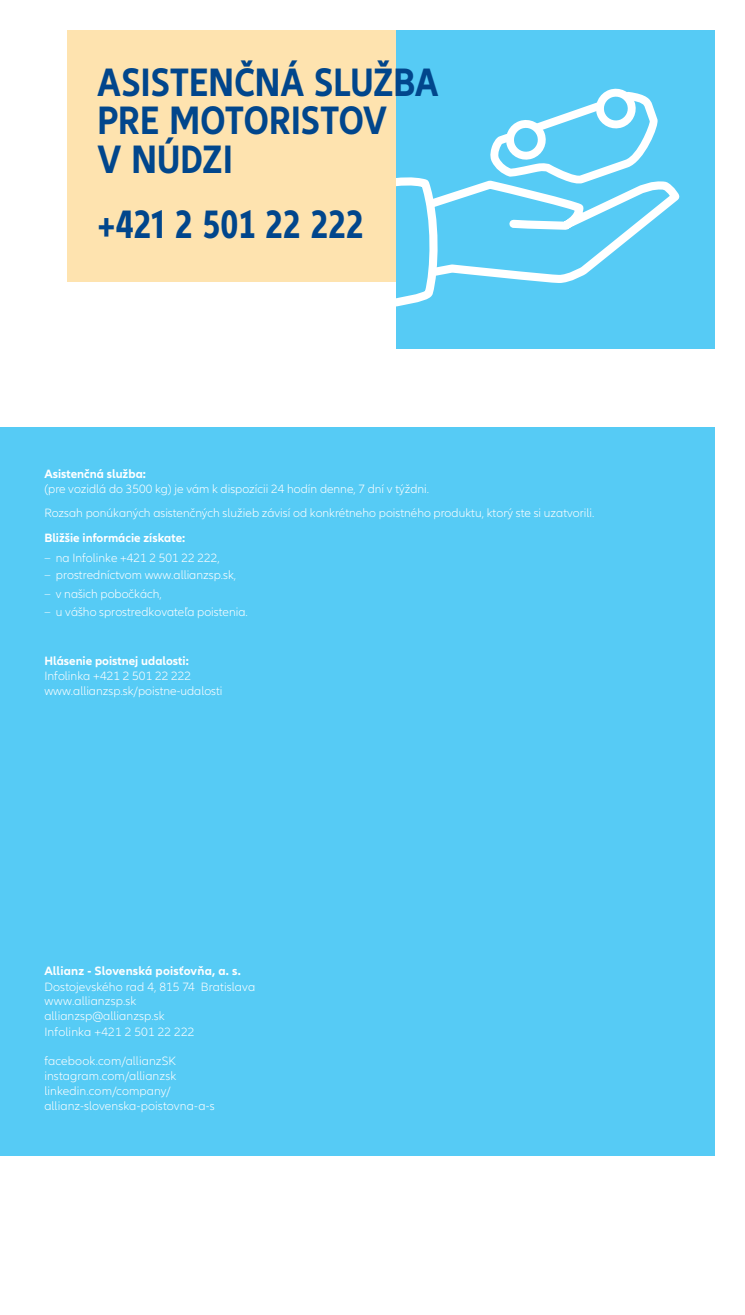
<style>
.page{position:relative;width:745px;height:1315px;background:#fff}
.page>*{position:absolute;margin:0;border:0;box-sizing:border-box;transform-origin:0 0}
.Headline_Neo_cond_bo{font:700 condensed 41.12px/38.5px "Allianz Neo";color:#01468c}
.Copy{font:300 12.5px/15px "Allianz Neo";color:#fff}
.t1{font:700 12.5px/15.6px "Allianz Neo";color:#fff}
.s1{font-weight:700}
.s2{font-weight:300}
</style>
<div class="page">
<div style="left:67px;top:30px;width:340px;height:251px;background:#fee3af"></div>
<div style="left:0;top:427px;width:714px;height:728px;background:#56cbf5"></div>
<div style="left:396px;top:30px;width:318px;height:318px;background:#56cbf5"></div>
<svg style="left:396px;top:88px;width:284px;height:219px"></svg>
<p class="Headline_Neo_cond_bo" style="left:97px;top:64px;width:342px">ASISTENČNÁ SLUŽBA<br>PRE MOTORISTOV<br>V NÚDZI</p>
<p class="Headline_Neo_cond_bo" style="left:97px;top:206px;width:267px">+421 2 501 22 222</p>
<p class="Copy" style="left:44px;top:466px;width:386px"><span class="s1">Asistenčná služba:<br></span>(pre vozidlá do 3500 kg) je vám k dispozícii 24 hodín denne, 7 dní v týždni.</p>
<p class="Copy" style="left:44px;top:506px;width:551px">Rozsah ponúkaných asistenčných služieb závisí od konkrétneho poistného produktu, ktorý ste si uzatvorili.</p>
<p class="t1" style="left:44px;top:530px;width:142px">Bližšie informácie získate:</p>
<p class="Copy" style="left:44px;top:550px;width:177px">– na Infolinke +421 2 501 22 222,</p>
<p class="Copy" style="left:44px;top:568px;width:193px">– prostredníctvom www.allianzsp.sk,</p>
<p class="Copy" style="left:44px;top:586px;width:119px">– v našich pobočkách,</p>
<p class="Copy" style="left:44px;top:605px;width:205px">– u vášho sprostredkovateľa poistenia.</p>
<p class="t1" style="left:44px;top:653px;width:148px">Hlásenie poistnej udalosti:<br><span class="s2">Infolinka +421 2 501 22 222</span></p>
<p class="Copy" style="left:44px;top:683px;width:179px">www.allianzsp.sk/poistne-udalosti</p>
<p class="Copy" style="left:44px;top:964px;width:212px"><span class="s1">Allianz - Slovenská poisťovňa, a. s.<br></span>Dostojevského rad 4, 815 74 Bratislava www.allianzsp.sk allianzsp@allianzsp.sk<br>Infolinka +421 2 501 22 222</p>
<p class="Copy" style="left:44px;top:1054px;width:172px">facebook.com/allianzSK instagram.com/allianzsk linkedin.com/company/ allianz-slovenska-poistovna-a-s</p>
</div>
